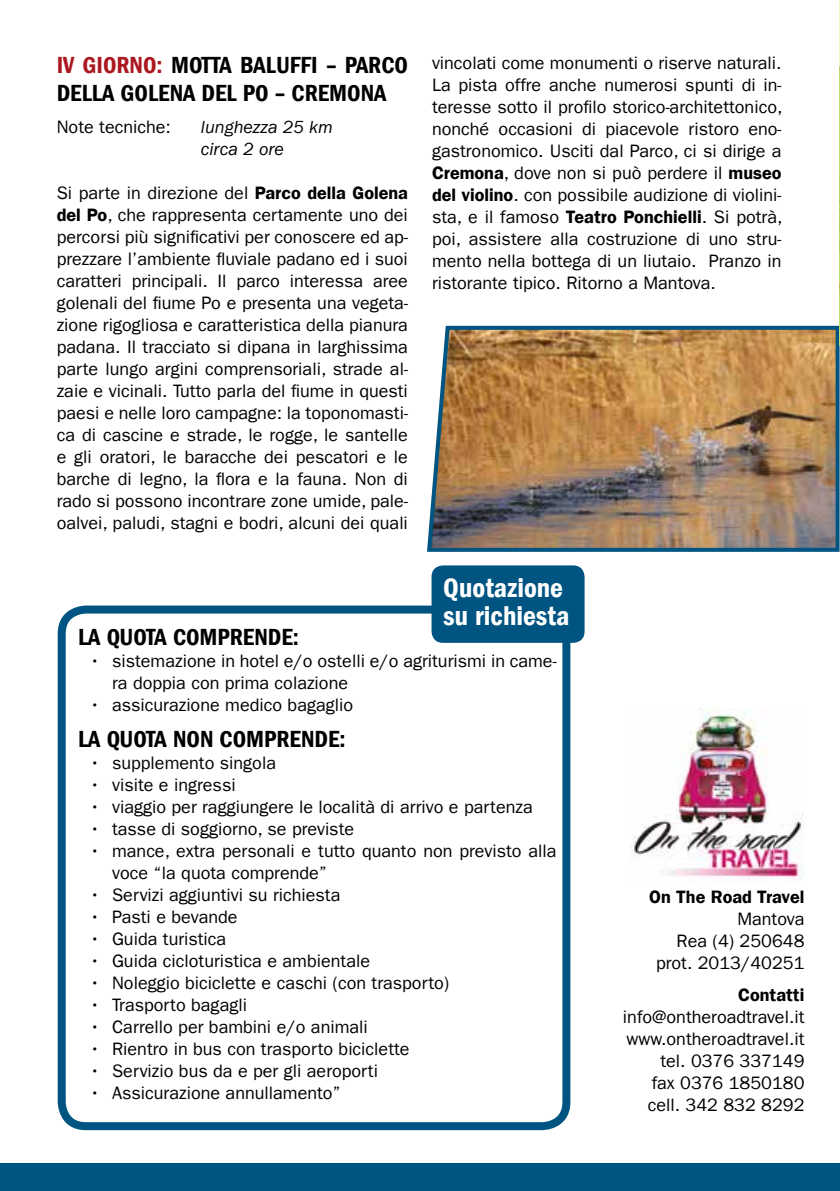
<style>
.page{position:relative;width:840px;height:1191px;background:#fff}
.page>*{position:absolute;margin:0;border:0;box-sizing:border-box;transform-origin:0 0}
.t1{font:600 condensed 28px/28px "Franklin Gothic LT";color:#fff}
.t2{font:600 condensed 24px/28px "Franklin Gothic LT";color:#000}
.t3{font:18px/22px "Franklin Gothic LT";color:#000;text-align:justify}
.t4{font:600 18px "Franklin Gothic LT";color:#000}
.t5{font:italic 18px/22px "Franklin Gothic LT";color:#000}
.s1{color:#ab1820}
.s2{font-weight:600}
</style>
<div class="page">
<div style="left:0;top:1163px;width:839px;height:28px;background:#005481"></div>
<div style="left:58px;top:605px;width:512px;height:525px;border:8px solid #005481;border-radius:24px"></div>
<img style="left:630px;top:709px;width:174px;height:171px">
<div style="left:431px;top:565px;width:153px;height:78px;background:#005481;border-radius:11px"></div>
<img style="left:427px;top:325px;width:412px;height:227px">
<img style="left:839px;top:1px;width:1px;height:344px">
<h2 class="t2" style="left:57px;top:51px;width:352px"><span class="s1">IV GIORNO:</span> MOTTA BALUFFI – PARCO<br>DELLA GOLENA DEL PO – CREMONA</h2>
<p class="t3" style="left:57px;top:116px;width:116px">Note tecniche:</p>
<p class="t5" style="left:201px;top:116px;width:133px">lunghezza 25 km circa 2 ore</p>
<p class="t3" style="left:57px;top:182px;width:352px">Si parte in direzione del <span class="s2">Parco della Golena del Po</span>, che rappresenta certamente uno dei percorsi più significativi per conoscere ed ap&shy;prezzare l’ambiente fluviale padano ed i suoi caratteri principali. Il parco interessa aree golenali del fiume Po e presenta una vegeta&shy;zione rigogliosa e caratteristica della pianura padana. Il tracciato si dipana in larghissima parte lungo argini comprensoriali, strade al&shy;zaie e vicinali. Tutto parla del fiume in questi paesi e nelle loro campagne: la toponomasti&shy;ca di cascine e strade, le rogge, le santelle e gli oratori, le baracche dei pescatori e le barche di legno, la flora e la fauna. Non di rado si possono incontrare zone umide, pale&shy;oalvei, paludi, stagni e bodri, alcuni dei quali</p>
<p class="t3" style="left:432px;top:52px;width:352px">vincolati come monumenti o riserve naturali.<br>La pista offre anche numerosi spunti di in&shy;teresse sotto il profilo storico-architettonico, nonché occasioni di piacevole ristoro eno&shy;gastronomico. Usciti dal Parco, ci si dirige a <span class="s2">Cremona</span>, dove non si può perdere il <span class="s2">museo del violino</span>. con possibile audizione di violini&shy;sta, e il famoso <span class="s2">Teatro Ponchielli</span>. Si potrà, poi, assistere alla costruzione di uno stru&shy;mento nella bottega di un liutaio. Pranzo in ristorante tipico. Ritorno a Mantova.</p>
<h1 class="t1" style="left:443px;top:573px;width:127px">Quotazione su richiesta</h1>
<h2 class="t2" style="left:78px;top:623px;width:222px">LA QUOTA COMPRENDE:</h2>
<p class="t3" style="left:112px;top:650px;width:446px;text-indent:-23px">• sistemazione in hotel e/o ostelli e/o agriturismi in came&shy;ra doppia con prima colazione</p>
<p class="t3" style="left:89px;top:694px;width:265px">• assicurazione medico bagaglio</p>
<h2 class="t2" style="left:78px;top:725px;width:269px">LA QUOTA NON COMPRENDE:</h2>
<p class="t3" style="left:89px;top:752px;width:188px">• supplemento singola</p>
<p class="t3" style="left:89px;top:774px;width:148px">• visite e ingressi</p>
<p class="t3" style="left:89px;top:796px;width:444px">• viaggio per raggiungere le località di arrivo e partenza</p>
<p class="t3" style="left:89px;top:818px;width:266px">• tasse di soggiorno, se previste</p>
<p class="t3" style="left:112px;top:839px;width:446px;text-indent:-23px">• mance, extra personali e tutto quanto non previsto alla voce “la quota comprende”</p>
<p class="t3" style="left:89px;top:883px;width:252px">• Servizi aggiuntivi su richiesta</p>
<p class="t3" style="left:89px;top:905px;width:150px">• Pasti e bevande</p>
<p class="t3" style="left:89px;top:927px;width:138px">• Guida turistica</p>
<p class="t3" style="left:89px;top:949px;width:282px">• Guida cicloturistica e ambientale</p>
<p class="t3" style="left:89px;top:971px;width:361px">• Noleggio biciclette e caschi (con trasporto)</p>
<p class="t3" style="left:89px;top:993px;width:159px">• Trasporto bagagli</p>
<p class="t3" style="left:89px;top:1015px;width:280px">• Carrello per bambini e/o animali</p>
<p class="t3" style="left:89px;top:1037px;width:321px">• Rientro in bus con trasporto biciclette</p>
<p class="t3" style="left:89px;top:1059px;width:290px">• Servizio bus da e per gli aeroporti</p>
<p class="t3" style="left:89px;top:1081px;width:253px">• Assicurazione annullamento”</p>
<p class="t4" style="left:648px;top:886px;width:157px">On The Road Travel</p>
<p class="t3" style="left:655px;top:908px;width:150px;text-align:right">Mantova<br>Rea (4) 250648 prot. 2013/40251</p>
<p class="t4" style="left:737px;top:984px;width:68px">Contatti</p>
<p class="t3" style="left:622px;top:1006px;width:183px;text-align:right">info@ontheroadtravel.it www.ontheroadtravel.it tel. 0376 337149<br>fax 0376 1850180 cell. 342 832 8292</p>
</div>
